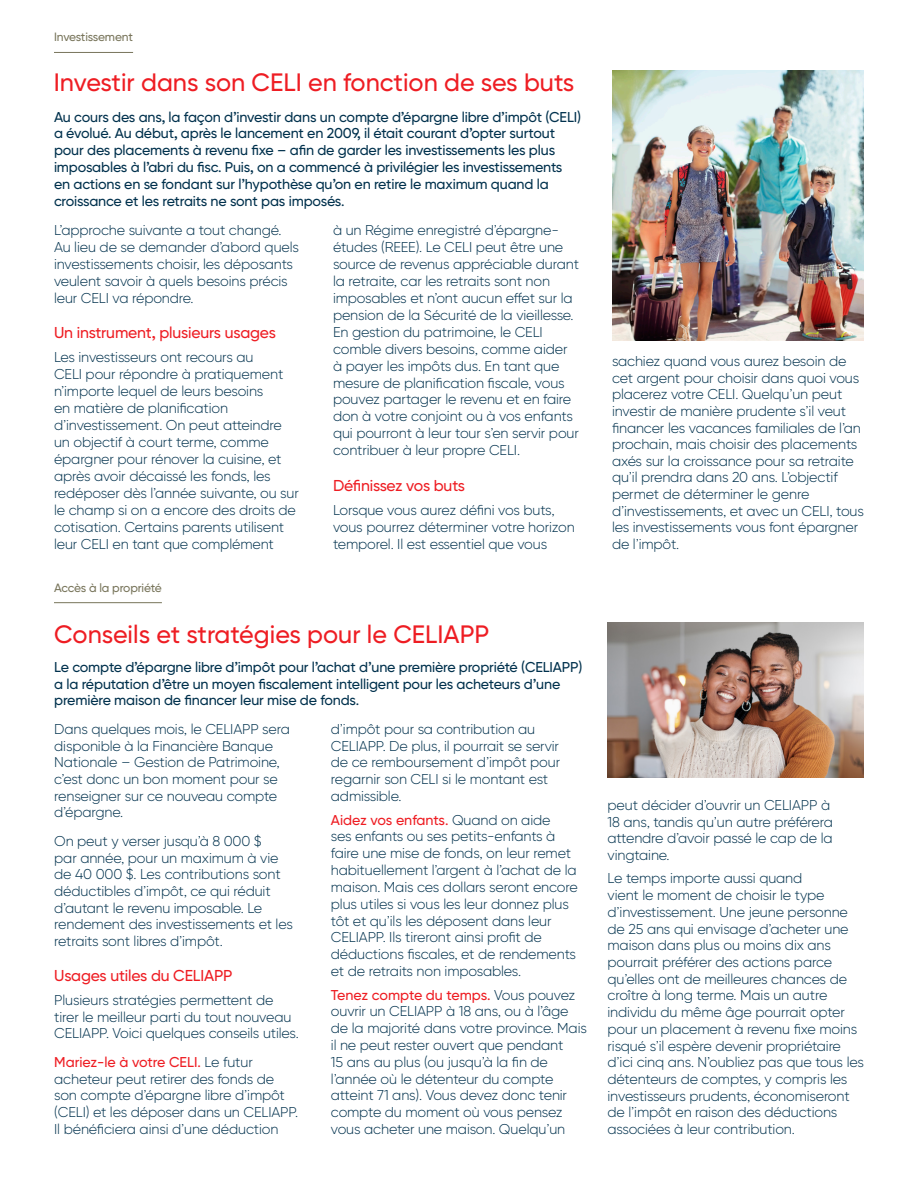
<style>
.page{position:relative;width:918px;height:1188px;background:#fff}
.page>*{position:absolute;margin:0;border:0;box-sizing:border-box;transform-origin:0 0}
.t1{font:500 25.2px "Gilroy BN";color:#ee1d23}
.t2{font:500 15.75px "Gilroy BN";letter-spacing:-.01em;color:#ee1d23}
.t3{font:300 14.25px/16.6px "Gilroy BN";letter-spacing:-.01em;color:#00314d}
.t4{font:500 14.25px/17px "Gilroy BN";letter-spacing:-.01em;color:#00314d}
.t5{font:500 12px "Gilroy BN";letter-spacing:-.015em;color:#78755b}
.s1{font-weight:500;color:#ee1d23}
</style>
<div class="page">
<hr style="left:54px;top:52px;width:79px;height:1px;background:#78755b">
<hr style="left:54px;top:602px;width:108px;height:1px;background:#78755b">
<img style="left:612px;top:71px;width:252px;height:270px">
<img style="left:608px;top:623px;width:256px;height:155px">
<p class="t5" style="left:54px;top:30px;width:81px">Investissement</p>
<p class="t1" style="left:54px;top:66px;width:522px">Investir dans son CELI en fonction de ses buts</p>
<p class="t4" style="left:54px;top:108px;width:529px">Au cours des ans, la façon d’investir dans un compte d’épargne libre d’impôt (CELI) a évolué. Au début, après le lancement en 2009, il était courant d’opter surtout pour des placements à revenu fixe – afin de garder les investissements les plus imposables à l’abri du fisc. Puis, on a commencé à privilégier les investissements en actions en se fondant sur l’hypothèse qu’on en retire le maximum quand la croissance et les retraits ne sont pas imposés.</p>
<p class="t3" style="left:54px;top:221px;width:247px">L’approche suivante a tout changé.<br>Au lieu de se demander d’abord quels investissements choisir, les déposants veulent savoir à quels besoins précis leur CELI va répondre.</p>
<p class="t2" style="left:54px;top:323px;width:223px">Un instrument, plusieurs usages</p>
<p class="t3" style="left:54px;top:349px;width:246px">Les investisseurs ont recours au<br>CELI pour répondre à pratiquement n’importe lequel de leurs besoins<br>en matière de planification d’investissement. On peut atteindre un objectif à court terme, comme épargner pour rénover la cuisine, et après avoir décaissé les fonds, les redéposer dès l’année suivante, ou sur le champ si on a encore des droits de cotisation. Certains parents utilisent leur CELI en tant que complément</p>
<p class="t3" style="left:333px;top:221px;width:248px">à un Régime enregistré d’épargne&shy;études (REEE). Le CELI peut être une source de revenus appréciable durant la retraite, car les retraits sont non imposables et n’ont aucun effet sur la pension de la Sécurité de la vieillesse.<br>En gestion du patrimoine, le CELI comble divers besoins, comme aider à payer les impôts dus. En tant que mesure de planification fiscale, vous pouvez partager le revenu et en faire don à votre conjoint ou à vos enfants qui pourront à leur tour s’en servir pour contribuer à leur propre CELI.</p>
<p class="t2" style="left:333px;top:476px;width:133px">Définissez vos buts</p>
<p class="t3" style="left:333px;top:501px;width:243px">Lorsque vous aurez défini vos buts, vous pourrez déterminer votre horizon temporel. Il est essentiel que vous</p>
<p class="t5" style="left:54px;top:580px;width:109px">Accès à la propriété</p>
<p class="t1" style="left:54px;top:618px;width:437px">Conseils et stratégies pour le CELIAPP</p>
<p class="t4" style="left:54px;top:658px;width:530px">Le compte d’épargne libre d’impôt pour l’achat d’une première propriété (CELIAPP) a la réputation d’être un moyen fiscalement intelligent pour les acheteurs d’une première maison de financer leur mise de fonds.</p>
<p class="t3" style="left:54px;top:720px;width:237px">Dans quelques mois, le CELIAPP sera disponible à la Financière Banque<br>Nationale – Gestion de Patrimoine, c’est donc un bon moment pour se renseigner sur ce nouveau compte d’épargne.</p>
<p class="t3" style="left:54px;top:832px;width:240px">On peut y verser jusqu’à 8 000 $<br>par année, pour un maximum à vie de 40 000 $. Les contributions sont déductibles d’impôt, ce qui réduit d’autant le revenu imposable. Le rendement des investissements et les retraits sont libres d’impôt.</p>
<p class="t2" style="left:54px;top:966px;width:180px">Usages utiles du CELIAPP</p>
<p class="t3" style="left:54px;top:991px;width:246px">Plusieurs stratégies permettent de tirer le meilleur parti du tout nouveau<br>CELIAPP. Voici quelques conseils utiles.</p>
<p class="t3" style="left:54px;top:1053px;width:246px"><span class="s1">Mariez-le à votre CELI.</span> Le futur acheteur peut retirer des fonds de son compte d’épargne libre d’impôt (CELI) et les déposer dans un CELIAPP.<br>Il bénéficiera ainsi d’une déduction</p>
<p class="t3" style="left:331px;top:720px;width:231px">d’impôt pour sa contribution au<br>CELIAPP. De plus, il pourrait se servir de ce remboursement d’impôt pour regarnir son CELI si le montant est admissible.</p>
<p class="t3" style="left:331px;top:811px;width:248px"><span class="s1">Aidez vos enfants.</span> Quand on aide<br>ses enfants ou ses petits-enfants à faire une mise de fonds, on leur remet habituellement l’argent à l’achat de la maison. Mais ces dollars seront encore plus utiles si vous les leur donnez plus tôt et qu’ils les déposent dans leur CELIAPP. Ils tireront ainsi profit de déductions fiscales, et de rendements et de retraits non imposables.</p>
<p class="t3" style="left:331px;top:986px;width:258px"><span class="s1">Tenez compte du temps.</span> Vous pouvez ouvrir un CELIAPP à 18 ans, ou à l’âge de la majorité dans votre province. Mais il ne peut rester ouvert que pendant<br>15 ans au plus (ou jusqu’à la fin de l’année où le détenteur du compte atteint 71 ans). Vous devez donc tenir compte du moment où vous pensez vous acheter une maison. Quelqu’un</p>
<p class="t3" style="left:612px;top:353px;width:254px">sachiez quand vous aurez besoin de cet argent pour choisir dans quoi vous placerez votre CELI. Quelqu’un peut investir de manière prudente s’il veut financer les vacances familiales de l’an prochain, mais choisir des placements axés sur la croissance pour sa retraite qu’il prendra dans 20 ans. L’objectif permet de déterminer le genre d’investissements, et avec un CELI, tous les investissements vous font épargner de l’impôt.</p>
<p class="t3" style="left:608px;top:796px;width:227px">peut décider d’ouvrir un CELIAPP à<br>18 ans, tandis qu’un autre préférera attendre d’avoir passé le cap de la vingtaine.</p>
<p class="t3" style="left:608px;top:870px;width:258px">Le temps importe aussi quand<br>vient le moment de choisir le type d’investissement. Une jeune personne de 25 ans qui envisage d’acheter une maison dans plus ou moins dix ans pourrait préférer des actions parce qu’elles ont de meilleures chances de croître à long terme. Mais un autre individu du même âge pourrait opter pour un placement à revenu fixe moins risqué s’il espère devenir propriétaire d’ici cinq ans. N’oubliez pas que tous les détenteurs de comptes, y compris les investisseurs prudents, économiseront de l’impôt en raison des déductions associées à leur contribution.</p>
</div>
